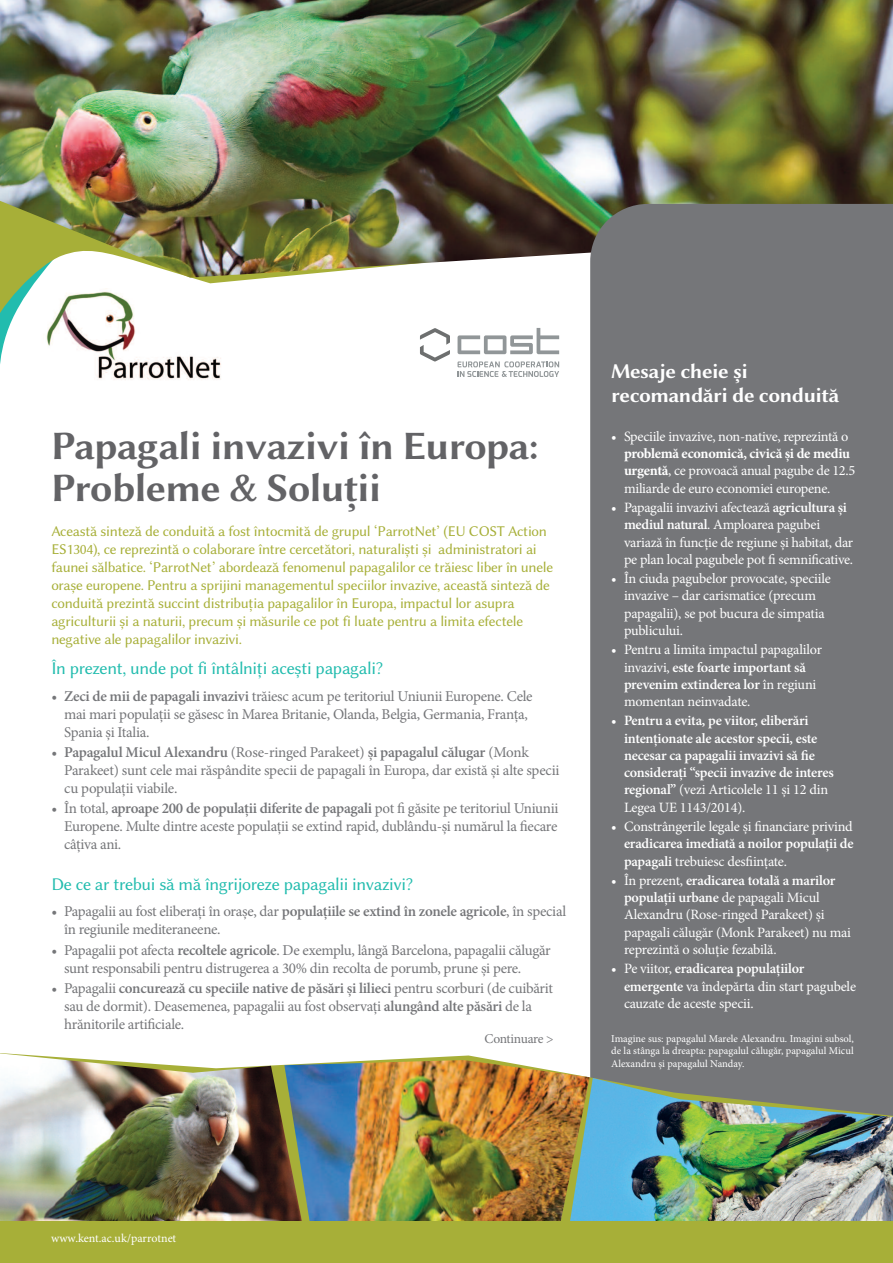
<style>
.page{position:relative;width:893px;height:1263px;background:#fff}
.page>*{position:absolute;margin:0;border:0;box-sizing:border-box;transform-origin:0 0}
.t1{font:40.5px/42px "Lin Biolinum B";letter-spacing:-.025em;color:#636366}
.t2{font:21px/24px "Lin Biolinum B";letter-spacing:-.025em;color:#fff}
.t3{font:18px "Lin Biolinum";letter-spacing:-.02em;color:#22bcae}
.t4{font:15px/18px "Minion Pro";letter-spacing:-.02em;color:#757679}
.t5{font:15px/18px "Lin Biolinum";letter-spacing:-.02em;color:#a7af38}
.t6{font:14.25px/17.2px "Minion Pro";letter-spacing:-.02em;color:#fff}
.t7{font:600 14.25px/17.2px "Minion Pro";letter-spacing:-.015em;color:#fff}
.t8{font:13.5px "Minion Pro";letter-spacing:-.03em;color:#757679}
.t9{font:12px "Minion Pro";color:#fff}
.t10{font:10.5px/12.6px "Minion Pro";color:#fff;text-align:justify}
.s1{font-weight:600}
.s2{font-weight:700}
.s3{font-weight:400}
</style>
<div class="page">
<svg style="left:0;top:278px;width:265px;height:58px"></svg>
<img style="left:0;top:0;width:893px;height:278px">
<div style="left:590px;top:204px;width:303px;height:848px;background:#757679"></div>
<svg style="left:381px;top:1052px;width:512px;height:26px;background:#8a8c8b"></svg>
<img style="left:0;top:1053px;width:284px;height:168px">
<img style="left:284px;top:1060px;width:306px;height:161px">
<img style="left:563px;top:1078px;width:330px;height:143px">
<div style="left:0;top:1221px;width:893px;height:42px;background:#a7af38"></div>
<svg style="left:458px;top:361px;width:101px;height:16px"></svg>
<svg style="left:458px;top:328px;width:101px;height:26px"></svg>
<svg style="left:420px;top:328px;width:30px;height:33px"></svg>
<img style="left:37px;top:288px;width:195px;height:92px">
<h1 class="t1" style="left:51px;top:423px;width:489px">Papagali invazivi în Europa:<br>Probleme &amp; Soluții</h1>
<p class="t5" style="left:51px;top:522px;width:503px">Această sinteză de conduită a fost întocmită de grupul ‘ParrotNet’ (EU COST Action ES1304), ce reprezintă o colaborare între cercetători, naturaliști și administratori ai faunei sălbatice. ‘ParrotNet’ abordează fenomenul papagalilor ce trăiesc liber în unele orașe europene. Pentru a sprijini managementul speciilor invazive, această sinteză de conduită prezintă succint distribuția papagalilor în Europa, impactul lor asupra agriculturii și a naturii, precum și măsurile ce pot fi luate pentru a limita efectele negative ale papagalilor invazivi.</p>
<p class="t3" style="left:51px;top:657px;width:333px">În prezent, unde pot fi întâlniți acești papagali?</p>
<p class="t4" style="left:64px;top:688px;width:470px;text-indent:-13px">• <span class="s1">Zeci de mii de papagali invazivi</span> trăiesc acum pe teritoriul Uniunii Europene. Cele mai mari populații se găsesc în Marea Britanie, Olanda, Belgia, Germania, Franța,<br>Spania și Italia.</p>
<p class="t4" style="left:64px;top:744px;width:497px;text-indent:-13px">• <span class="s1">Papagalul Micul Alexandru</span> (Rose-ringed Parakeet) <span class="s1">și papagalul călugar</span> (Monk<br>Parakeet) sunt cele mai răspândite specii de papagali în Europa, dar există și alte specii cu populații viabile.</p>
<p class="t4" style="left:64px;top:800px;width:496px;text-align:justify;text-indent:-13px">• În total, <span class="s1">aproape 200 de populații diferite de papagali</span> pot fi găsite pe teritoriul Uniunii Europene. Multe dintre aceste populații se extind rapid, dublându-și numărul la fiecare câțiva ani.</p>
<p class="t3" style="left:51px;top:873px;width:363px">De ce ar trebui să mă îngrijoreze papagalii invazivi?</p>
<p class="t4" style="left:64px;top:904px;width:504px;text-indent:-13px">• Papagalii au fost eliberați în orașe, dar <span class="s1">populațiile se extind în zonele agricole</span>, în special în regiunile mediteraneene.</p>
<p class="t4" style="left:64px;top:942px;width:488px;text-indent:-13px">• Papagalii pot afecta <span class="s1">recoltele agricole</span>. De exemplu, lângă Barcelona, papagalii călugăr sunt responsabili pentru distrugerea a 30% din recolta de porumb, prune și pere.</p>
<p class="t4" style="left:64px;top:980px;width:490px;text-indent:-13px">• Papagalii <span class="s1">concurează cu speciile native de păsări și lilieci</span> pentru scorburi (de cuibărit sau de dormit). Deasemenea, papagalii au fost observați <span class="s1">alungând alte păsări</span> de la hrănitorile artificiale.</p>
<p class="t8" style="left:484px;top:1033px;width:71px">Continuare &gt;</p>
<h2 class="t2" style="left:611px;top:359px;width:230px">Mesaje cheie și recomandări de conduită</h2>
<p class="t6" style="left:611px;top:429px;width:239px">• Speciile invazive, non-native, reprezintă o</p>
<p class="t6" style="left:624px;top:446px;width:233px"><span class="s2">problemă economică, civică și de mediu urgentă</span>, ce provoacă anual pagube de 12.5 miliarde de euro economiei europene.</p>
<p class="t6" style="left:624px;top:500px;width:231px;text-indent:-13px">• Papagalii invazivi afectează <span class="s1">agricultura și mediul natural</span>. Amploarea pagubei variază în funcție de regiune și habitat, dar pe plan local pagubele pot fi semnificative.</p>
<p class="t6" style="left:624px;top:571px;width:208px;text-indent:-13px">• În ciuda pagubelor provocate, speciile invazive – dar carismatice (precum papagalii), se pot bucura de simpatia publicului.</p>
<p class="t6" style="left:624px;top:642px;width:200px;text-indent:-13px">• Pentru a limita impactul papagalilor invazivi, <span class="s1">este foarte important să prevenim extinderea lor</span> în regiuni momentan neinvadate.</p>
<p class="t7" style="left:624px;top:713px;width:211px;text-indent:-13px"><span class="s3">•</span> Pentru a evita, pe viitor, eliberări intenționate ale acestor specii, este necesar ca papagalii invazivi să fie considerați “specii invazive de interes regional” <span class="s3">(vezi Articolele 11 și 12 din Legea UE 1143/2014).</span></p>
<p class="t6" style="left:611px;top:819px;width:243px">• Constrângerile legale și financiare privind</p>
<p class="t7" style="left:624px;top:836px;width:231px">eradicarea imediată a noilor populații de papagali <span class="s3">trebuiesc desființate.</span></p>
<p class="t6" style="left:624px;top:873px;width:229px;text-indent:-13px">• În prezent, <span class="s1">eradicarea totală a marilor populații urbane</span> de papagali Micul Alexandru (Rose-ringed Parakeet) și papagali călugăr (Monk Parakeet) nu mai reprezintă o soluție fezabilă.</p>
<p class="t6" style="left:624px;top:961px;width:234px;text-indent:-13px">• Pe viitor, <span class="s1">eradicarea populațiilor emergente</span> va îndepărta din start pagubele cauzate de aceste specii.</p>
<p class="t10" style="left:611px;top:1033px;width:244px">Imagine sus: papagalul Marele Alexandru. Imagini subsol, de la stânga la dreapta: papagalul călugăr, papagalul Micul Alexandru și papagalul Nanday.</p>
<p class="t9" style="left:51px;top:1233px;width:127px">www.kent.ac.uk/parrotnet</p>
</div>
